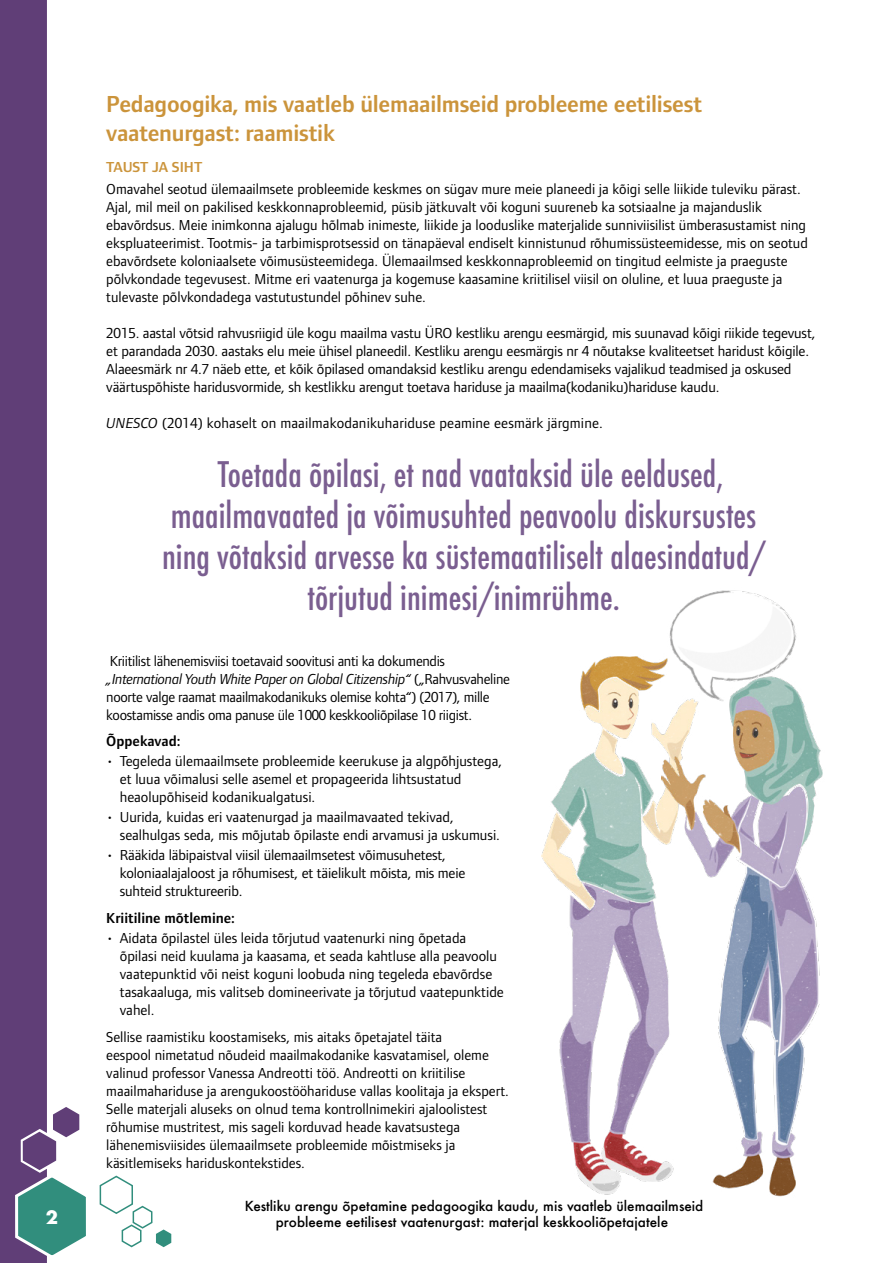
<style>
.page{position:relative;width:893px;height:1263px;background:#fff}
.page>*{position:absolute;margin:0;border:0;box-sizing:border-box;transform-origin:0 0}
.t1{font:500 condensed 34.2px/41.1px "Futura";color:#7a5e90;text-align:center}
.t2{font:600 24px/28.8px "Foundry Form Sans";letter-spacing:-.01em;color:#cb943b}
.t3{font:700 18px "Futura";color:#fff}
.t4{font:15px/18px "Foundry Form Sans";color:#000}
.t5{font:15px/18px "Foundry Form Sans";letter-spacing:-.02em;color:#000}
.t6{font:600 15px "Foundry Form Sans";color:#000}
.t7{font:600 15px "Foundry Form Sans";letter-spacing:-.005em;color:#cb943b}
.t8{font:500 13.5px/16.2px "Futura";color:#000;text-align:center}
.s1{font-style:italic}
</style>
<div class="page">
<div style="left:0;top:0;width:47px;height:1263px;background:#603e77"></div>
<svg style="left:99px;top:1175px;width:72px;height:73px"></svg>
<svg style="left:14px;top:1107px;width:72px;height:154px"></svg>
<img style="left:541px;top:656px;width:122px;height:539px">
<img style="left:661px;top:676px;width:162px;height:521px">
<img style="left:663px;top:590px;width:148px;height:122px">
<h2 class="t2" style="left:106px;top:90px;width:597px">Pedagoogika, mis vaatleb ülemaailmseid probleeme eetilisest vaatenurgast: raamistik</h2>
<p class="t7" style="left:106px;top:158px;width:98px">TAUST JA SIHT</p>
<p class="t4" style="left:106px;top:180px;width:703px">Omavahel seotud ülemaailmsete probleemide keskmes on sügav mure meie planeedi ja kõigi selle liikide tuleviku pärast.<br>Ajal, mil meil on pakilised keskkonnaprobleemid, püsib jätkuvalt või koguni suureneb ka sotsiaalne ja majanduslik ebavõrdsus. Meie inimkonna ajalugu hõlmab inimeste, liikide ja looduslike materjalide sunniviisilist ümberasustamist ning ekspluateerimist. Tootmis- ja tarbimisprotsessid on tänapäeval endiselt kinnistunud rõhumissüsteemidesse, mis on seotud ebavõrdsete koloniaalsete võimusüsteemidega. Ülemaailmsed keskkonnaprobleemid on tingitud eelmiste ja praeguste põlvkondade tegevusest. Mitme eri vaatenurga ja kogemuse kaasamine kriitilisel viisil on oluline, et luua praeguste ja tulevaste põlvkondadega vastutustundel põhinev suhe.</p>
<p class="t4" style="left:106px;top:324px;width:711px">2015. aastal võtsid rahvusriigid üle kogu maailma vastu ÜRO kestliku arengu eesmärgid, mis suunavad kõigi riikide tegevust, et parandada 2030. aastaks elu meie ühisel planeedil. Kestliku arengu eesmärgis nr 4 nõutakse kvaliteetset haridust kõigile.<br>Alaeesmärk nr 4.7 näeb ette, et kõik õpilased omandaksid kestliku arengu edendamiseks vajalikud teadmised ja oskused väärtuspõhiste haridusvormide, sh kestlikku arengut toetava hariduse ja maailma(kodaniku)hariduse kaudu.</p>
<p class="t4" style="left:106px;top:414px;width:498px"><span class="s1">UNESCO</span> (2014) kohaselt on maailmakodanikuhariduse peamine eesmärk järgmine.</p>
<h1 class="t1" style="left:162px;top:454px;width:604px">Toetada õpilasi, et nad vaataksid üle eeldused, maailmavaated ja võimusuhted peavoolu diskursustes ning võtaksid arvesse ka süstemaatiliselt alaesindatud/ tõrjutud inimesi/inimrühme.</h1>
<p class="t5" style="left:106px;top:651px;width:405px">Kriitilist lähenemisviisi toetavaid soovitusi anti ka dokumendis <span class="s1">„International Youth White Paper on Global Citizenship“</span> („Rahvusvaheline noorte valge raamat maailmakodanikuks olemise kohta“) (2017), mille koostamisse andis oma panuse üle 1000 keskkooliõpilase 10 riigist.</p>
<p class="t6" style="left:106px;top:733px;width:76px">Õppekavad:</p>
<p class="t4" style="left:120px;top:752px;width:384px;text-indent:-14px">• Tegeleda ülemaailmsete probleemide keerukuse ja algpõhjustega, et luua võimalusi selle asemel et propageerida lihtsustatud heaolupõhiseid kodanikualgatusi.</p>
<p class="t4" style="left:120px;top:808px;width:382px;text-indent:-14px">• Uurida, kuidas eri vaatenurgad ja maailmavaated tekivad, sealhulgas seda, mis mõjutab õpilaste endi arvamusi ja uskumusi.</p>
<p class="t4" style="left:120px;top:846px;width:347px;text-indent:-14px">• Rääkida läbipaistval viisil ülemaailmsetest võimusuhetest, koloniaalajaloost ja rõhumisest, et täielikult mõista, mis meie suhteid struktureerib.</p>
<p class="t6" style="left:106px;top:909px;width:130px">Kriitiline mõtlemine:</p>
<p class="t4" style="left:120px;top:929px;width:386px;text-indent:-14px">• Aidata õpilastel üles leida tõrjutud vaatenurki ning õpetada õpilasi neid kuulama ja kaasama, et seada kahtluse alla peavoolu vaatepunktid või neist koguni loobuda ning tegeleda ebavõrdse tasakaaluga, mis valitseb domineerivate ja tõrjutud vaatepunktide vahel.</p>
<p class="t4" style="left:106px;top:1027px;width:404px">Sellise raamistiku koostamiseks, mis aitaks õpetajatel täita<br>eespool nimetatud nõudeid maailmakodanike kasvatamisel, oleme valinud professor Vanessa Andreotti töö. Andreotti on kriitilise maailmahariduse ja arengukoostööhariduse vallas koolitaja ja ekspert.<br>Selle materjali aluseks on olnud tema kontrollnimekiri ajaloolistest rõhumise mustritest, mis sageli korduvad heade kavatsustega lähenemisviisides ülemaailmsete probleemide mõistmiseks ja käsitlemiseks hariduskontekstides.</p>
<p class="t3" style="left:46px;top:1204px;width:14px">2</p>
<p class="t8" style="left:245px;top:1197px;width:460px">Kestliku arengu õpetamine pedagoogika kaudu, mis vaatleb ülemaailmseid probleeme eetilisest vaatenurgast: materjal keskkooliõpetajatele</p>
</div>
